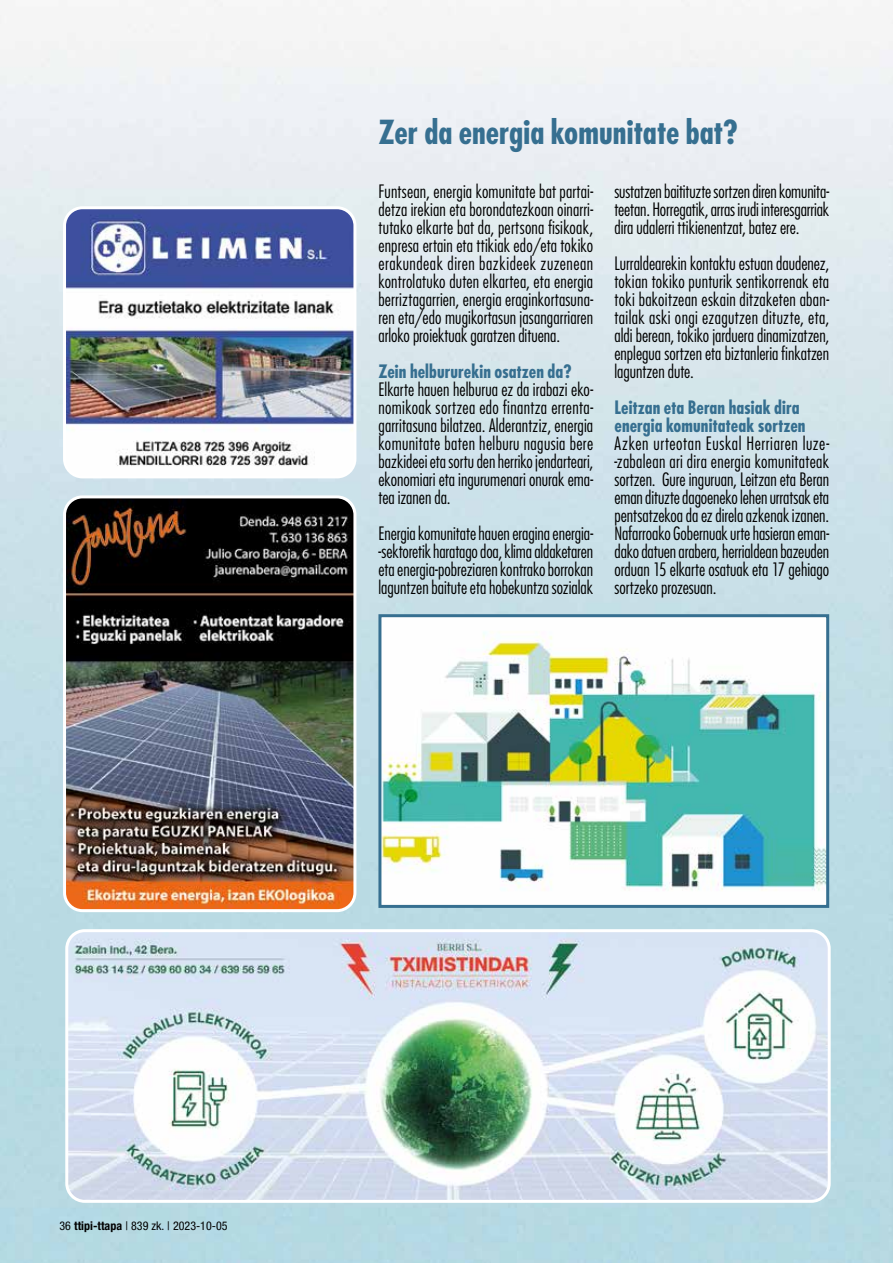
<style>
.page{position:relative;width:893px;height:1263px;background:#fff}
.page>*{position:absolute;margin:0;border:0;box-sizing:border-box;transform-origin:0 0}
.t1{font:700 condensed 32.25px "Futura";color:#366f90}
.t2{font:300 condensed 18px/18px "Futura";color:#000;text-align:justify}
.t3{font:700 condensed 18px/18px "Futura";letter-spacing:.005em;color:#366f90}
.t4{font:condensed 12px "Helvetica Neue";color:#000}
.s1{font-weight:700}
</style>
<div class="page">
<img style="left:382px;top:630px;width:443px;height:262px">
<div style="left:378px;top:614px;width:451px;height:294px;border:3px solid #366f90"></div>
<img style="left:65px;top:497px;width:290px;height:413px">
<div style="left:63px;top:495px;width:293px;height:417px;border:3px solid #fff;border-radius:18px"></div>
<img style="left:65px;top:208px;width:290px;height:269px">
<div style="left:63px;top:206px;width:293px;height:272px;border:3px solid #fff;border-radius:18px"></div>
<img style="left:67px;top:931px;width:762px;height:270px">
<div style="left:65px;top:929px;width:766px;height:274px;border:3px solid #fff;border-radius:18px"></div>
<h1 class="t1" style="left:378px;top:111px;width:361px">Zer da energia komunitate bat?</h1>
<p class="t2" style="left:378px;top:182px;width:216px">Funtsean, energia komunitate bat partai&shy;detza irekian eta borondatezkoan oinarri&shy;tutako elkarte bat da, pertsona fisikoak, enpresa ertain eta ttikiak edo/eta tokiko erakundeak diren bazkideek zuzenean kontrolatuko duten elkartea, eta energia berriztagarrien, energia eraginkortasuna&shy;ren eta/edo mugikortasun jasangarriaren arloko proiektuak garatzen dituena.</p>
<p class="t3" style="left:378px;top:362px;width:195px">Zein helbururekin osatzen da?</p>
<p class="t2" style="left:378px;top:380px;width:216px">Elkarte hauen helburua ez da irabazi eko&shy;nomikoak sortzea edo finantza errenta&shy;garritasuna bilatzea. Alderantziz, energia komunitate baten helburu nagusia bere bazkideei eta sortu den herriko jendarteari, ekonomiari eta ingurumenari onurak ema&shy;tea izanen da.</p>
<p class="t2" style="left:378px;top:524px;width:216px">Energia komunitate hauen eragina energia--sektoretik haratago doa, klima aldaketaren eta energia-pobreziaren kontrako borrokan laguntzen baitute eta hobekuntza sozialak</p>
<p class="t2" style="left:614px;top:182px;width:216px">sustatzen baitituzte sortzen diren komunita&shy;teetan. Horregatik, arras irudi interesgarriak dira udalerri ttikienentzat, batez ere.</p>
<p class="t2" style="left:614px;top:254px;width:216px">Lurraldearekin kontaktu estuan daudenez, tokian tokiko punturik sentikorrenak eta toki bakoitzean eskain ditzaketen aban&shy;tailak aski ongi ezagutzen dituzte, eta, aldi berean, tokiko jarduera dinamizatzen, enplegua sortzen eta biztanleria finkatzen laguntzen dute.</p>
<p class="t3" style="left:614px;top:398px;width:193px">Leitzan eta Beran hasiak dira energia komunitateak sortzen</p>
<p class="t2" style="left:614px;top:434px;width:216px">Azken urteotan Euskal Herriaren luze--zabalean ari dira energia komunitateak sortzen. Gure inguruan, Leitzan eta Beran eman dituzte dagoeneko lehen urratsak eta pentsatzekoa da ez direla azkenak izanen.<br>Nafarroako Gobernuak urte hasieran eman&shy;dako datuen arabera, herrialdean bazeuden orduan 15 elkarte osatuak eta 17 gehiago sortzeko prozesuan.</p>
<p class="t4" style="left:60px;top:1219px;width:170px">36 <span class="s1">ttipi-ttapa</span> | 839 zk. | 2023-10-05</p>
</div>
